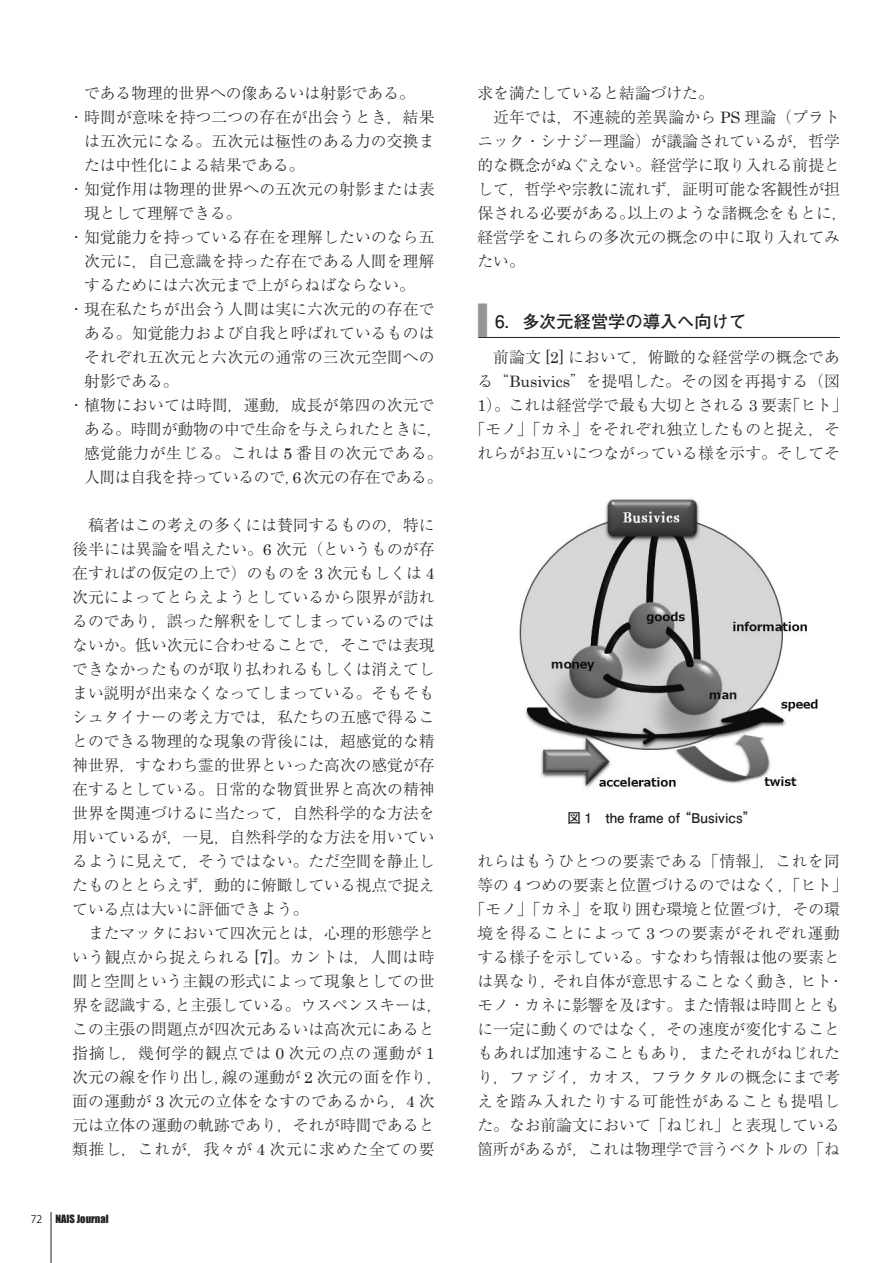
<style>
.page{position:relative;width:893px;height:1263px;background:#fff}
.page>*{position:absolute;margin:0;border:0;box-sizing:border-box;transform-origin:0 0}
.t1{font:700 17.25px "Futo Go B101 Pro";color:#231f20}
.基本本文{font:300 15.75px/24px "Ryumin Pro";color:#231f20;text-align:justify}
.t2{font:700 13.5px "Futo Go B101 Pro";color:#231f20}
.t3{font:10.5px "Impact";color:#231f20}
.t4{font:10.5px "Koz Go Pro";color:#231f20}
.s1{font-family:"Century";font-weight:400}
.s2{font-family:"Gothic MB101 Pro";font-weight:500;font-size:38.85px;color:#939598}
</style>
<div class="page">
<hr style="left:51px;top:1212px;width:1px;height:51px;background:#231f20">
<hr style="left:478px;top:337px;width:362px;height:1px;background:#231f20">
<img style="left:519px;top:499px;width:299px;height:289px">
<p class="基本本文" style="left:84px;top:80px;width:332px">である物理的世界への像あるいは射影である。</p>
<p class="基本本文" style="left:84px;top:104px;width:352px;text-indent:-16px">・時間が意味を持つ二つの存在が出会うとき，結果は五次元になる。五次元は極性のある力の交換または中性化による結果である。</p>
<p class="基本本文" style="left:84px;top:176px;width:352px;text-indent:-16px">・知覚作用は物理的世界への五次元の射影または表現として理解できる。</p>
<p class="基本本文" style="left:84px;top:224px;width:352px;text-indent:-16px">・知覚能力を持っている存在を理解したいのなら五次元に，自己意識を持った存在である人間を理解するためには六次元まで上がらねばならない。</p>
<p class="基本本文" style="left:84px;top:296px;width:352px;text-indent:-16px">・現在私たちが出会う人間は実に六次元的の存在である。知覚能力および自我と呼ばれているものはそれぞれ五次元と六次元の通常の三次元空間への射影である。</p>
<p class="基本本文" style="left:84px;top:392px;width:360px;text-align:left;text-indent:-16px">・植物においては時間，運動，成長が第四の次元である。時間が動物の中で生命を与えられたときに，感覚能力が生じる。これは <span class="s1">5</span> 番目の次元である。人間は自我を持っているので，<span class="s1">6</span>次元の存在である。</p>
<p class="基本本文" style="left:72px;top:512px;width:364px;text-indent:16px">稿者はこの考えの多くには賛同するものの，特に後半には異論を唱えたい。<span class="s1">6</span> 次元（というものが存在すればの仮定の上で）のものを <span class="s1">3</span> 次元もしくは <span class="s1">4</span>次元によってとらえようとしているから限界が訪れるのであり，誤った解釈をしてしまっているのではないか。低い次元に合わせることで，そこでは表現できなかったものが取り払われるもしくは消えてしまい説明が出来なくなってしまっている。そもそもシュタイナーの考え方では，私たちの五感で得ることのできる物理的な現象の背後には，超感覚的な精神世界，すなわち霊的世界といった高次の感覚が存在するとしている。日常的な物質世界と高次の精神世界を関連づけるに当たって，自然科学的な方法を用いているが，一見，自然科学的な方法を用いているように見えて，そうではない。ただ空間を静止したものととらえず，動的に俯瞰している視点で捉えている点は大いに評価できよう。</p>
<p class="基本本文" style="left:72px;top:920px;width:372px;text-align:center">またマッタにおいて四次元とは，心理的形態学と<br>いう観点から捉えられる <span class="s1">[7]</span>。カントは，人間は時間と空間という主観の形式によって現象としての世界を認識する，と主張している。ウスペンスキーは，この主張の問題点が四次元あるいは高次元にあると指摘し，幾何学的観点では <span class="s1">0</span> 次元の点の運動が <span class="s1">1</span>次元の線を作り出し，線の運動が <span class="s1">2</span> 次元の面を作り，面の運動が <span class="s1">3</span> 次元の立体をなすのであるから，<span class="s1">4</span> 次元は立体の運動の軌跡であり，それが時間であると類推し，これが，我々が <span class="s1">4</span> 次元に求めた全ての要</p>
<p class="t4" style="left:31px;top:1213px;width:13px">72</p>
<p class="t3" style="left:56px;top:1211px;width:55px">NAIS Journal</p>
<p class="基本本文" style="left:478px;top:80px;width:238px">求を満たしていると結論づけた。</p>
<p class="基本本文" style="left:478px;top:104px;width:372px;text-align:left;text-indent:16px">近年では，不連続的差異論から <span class="s1">PS</span> 理論（プラトニック・シナジー理論）が議論されているが，哲学的な概念がぬぐえない。経営学に取り入れる前提として，哲学や宗教に流れず，証明可能な客観性が担保される必要がある。以上のような諸概念をもとに，経営学をこれらの多次元の概念の中に取り入れてみたい。</p>
<p class="t1" style="left:478px;top:307px;width:270px"><span class="s2">■</span> 6．多次元経営学の導入へ向けて</p>
<p class="基本本文" style="left:493px;top:344px;width:348px">前論文 <span class="s1">[2]</span> において，俯瞰的な経営学の概念であ</p>
<p class="基本本文" style="left:478px;top:368px;width:364px">る“<span class="s1">Busivics</span>”を提唱した。その図を再掲する（図</p>
<p class="基本本文" style="left:478px;top:392px;width:372px"><span class="s1">1</span>）。これは経営学で最も大切とされる <span class="s1">3</span> 要素「ヒト」</p>
<p class="基本本文" style="left:470px;top:416px;width:372px">「モノ」「カネ」をそれぞれ独立したものと捉え，そ</p>
<p class="基本本文" style="left:478px;top:440px;width:364px">れらがお互いにつながっている様を示す。そしてそ</p>
<p class="t2" style="left:568px;top:807px;width:190px">図 1　the frame of “Busivics”</p>
<p class="基本本文" style="left:470px;top:848px;width:379px;text-align:center">れらはもうひとつの要素である「情報」，これを同等の <span class="s1">4</span> つめの要素と位置づけるのではなく，「ヒト」「モノ」「カネ」を取り囲む環境と位置づけ，その環境を得ることによって <span class="s1">3</span> つの要素がそれぞれ運動する様子を示している。すなわち情報は他の要素とは異なり，それ自体が意思することなく動き，ヒト・モノ・カネに影響を及ぼす。また情報は時間とともに一定に動くのではなく，その速度が変化することもあれば加速することもあり，またそれがねじれたり，ファジイ，カオス，フラクタルの概念にまで考えを踏み入れたりする可能性があることも提唱した。なお前論文において「ねじれ」と表現している箇所があるが，これは物理学で言うベクトルの「ね</p>
</div>
